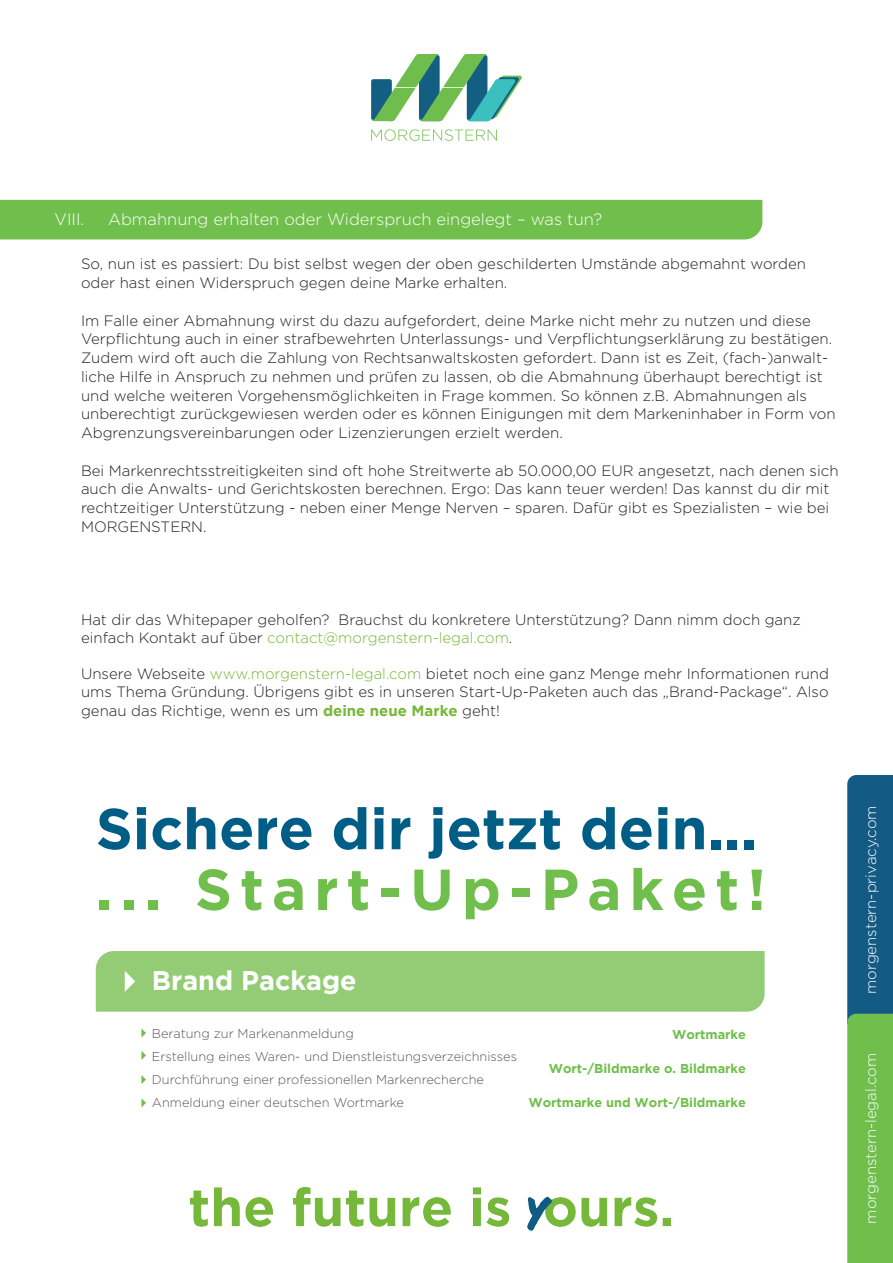
<style>
.page{position:relative;width:893px;height:1263px;background:#fff}
.page>*{position:absolute;margin:0;border:0;box-sizing:border-box;transform-origin:0 0}
.t1{font:700 57.75px "Gotham";color:#005d86}
.t2{font:700 57.75px "Gotham";letter-spacing:.14em;color:#70bf4c}
.t3{font:700 26.85px "Gotham";color:#fff}
.t4{font:300 16.5px "Gotham";color:#fff}
.Absatzformat_2_-_Lau{font:300 15px/18.8px "Gotham";color:#231f20}
.Absatzformat_2_-_Lau-2{font:300 15px "Gotham";color:#76b839}
.t5{font:300 15px "Gotham";color:#fff}
.t6{font:300 12.75px "Gotham";color:#575756}
.t7{font:700 12.75px "Gotham";color:#70bf4c}
.s1{color:#231f20}
.s2{color:#76b839}
.s3{font-weight:700;color:#76b839}
</style>
<div class="page">
<svg style="left:847px;top:775px;width:46px;height:488px;background:#438e68"></svg>
<svg style="left:371px;top:54px;width:151px;height:67px"></svg>
<svg style="left:371px;top:129px;width:126px;height:12px"></svg>
<div style="left:0;top:200px;width:762px;height:39px;background:#70bf4c"></div>
<div style="left:96px;top:951px;width:669px;height:61px;background:#93cc75"></div>
<svg style="left:141px;top:1028px;width:5px;height:9px"></svg>
<svg style="left:141px;top:1051px;width:5px;height:9px"></svg>
<svg style="left:141px;top:1075px;width:5px;height:9px"></svg>
<svg style="left:141px;top:1098px;width:5px;height:9px"></svg>
<img style="left:190px;top:1187px;width:481px;height:44px">
<p class="t4" style="left:55px;top:209px;width:31px">VIII.</p>
<p class="t4" style="left:108px;top:209px;width:496px">Abmahnung erhalten oder Widerspruch eingelegt – was tun?</p>
<p class="Absatzformat_2_-_Lau" style="left:81px;top:254px;width:727px">So, nun ist es passiert: Du bist selbst wegen der oben geschilderten Umstände abgemahnt worden oder hast einen Widerspruch gegen deine Marke erhalten.</p>
<p class="Absatzformat_2_-_Lau" style="left:81px;top:310px;width:756px">Im Falle einer Abmahnung wirst du dazu aufgefordert, deine Marke nicht mehr zu nutzen und diese Verpflichtung auch in einer strafbewehrten Unterlassungs- und Verpflichtungserklärung zu bestätigen.<br>Zudem wird oft auch die Zahlung von Rechtsanwaltskosten gefordert. Dann ist es Zeit, (fach-)anwalt&shy;liche Hilfe in Anspruch zu nehmen und prüfen zu lassen, ob die Abmahnung überhaupt berechtigt ist und welche weiteren Vorgehensmöglichkeiten in Frage kommen. So können z.B. Abmahnungen als unberechtigt zurückgewiesen werden oder es können Einigungen mit dem Markeninhaber in Form von Abgrenzungsvereinbarungen oder Lizenzierungen erzielt werden.</p>
<p class="Absatzformat_2_-_Lau" style="left:81px;top:460px;width:759px">Bei Markenrechtsstreitigkeiten sind oft hohe Streitwerte ab 50.000,00 EUR angesetzt, nach denen sich auch die Anwalts- und Gerichtskosten berechnen. Ergo: Das kann teuer werden! Das kannst du dir mit rechtzeitiger Unterstützung - neben einer Menge Nerven – sparen. Dafür gibt es Spezialisten – wie bei MORGENSTERN.</p>
<p class="Absatzformat_2_-_Lau" style="left:81px;top:610px;width:721px">Hat dir das Whitepaper geholfen? Brauchst du konkretere Unterstützung? Dann nimm doch ganz</p>
<p class="Absatzformat_2_-_Lau-2" style="left:81px;top:628px;width:433px"><span class="s1">einfach Kontakt auf über</span> contact@morgenstern-legal.com<span class="s1">.</span></p>
<p class="Absatzformat_2_-_Lau" style="left:81px;top:664px;width:749px;line-height:18.3px;text-align:justify">Unsere Webseite <span class="s2">www.morgenstern-legal.com</span> bietet noch eine ganz Menge mehr Informationen rund ums Thema Gründung. Übrigens gibt es in unseren Start-Up-Paketen auch das „Brand-Package“. Also genau das Richtige, wenn es um <span class="s3">deine neue Marke</span> geht!</p>
<p class="t1" style="left:96px;top:795px;width:663px">Sichere dir jetzt dein...</p>
<p class="t2" style="left:96px;top:856px;width:672px">... Start-Up-Paket!</p>
<p class="t3" style="left:152px;top:965px;width:206px">Brand Package</p>
<p class="t6" style="left:152px;top:1025px;width:203px">Beratung zur Markenanmeldung</p>
<p class="t6" style="left:152px;top:1048px;width:367px">Erstellung eines Waren- und Dienstleistungsverzeichnisses</p>
<p class="t6" style="left:152px;top:1071px;width:333px">Durchführung einer professionellen Markenrecherche</p>
<p class="t6" style="left:152px;top:1094px;width:254px">Anmeldung einer deutschen Wortmarke</p>
<p class="t7" style="left:672px;top:1027px;width:75px">Wortmarke</p>
<p class="t7" style="left:549px;top:1061px;width:199px">Wort-/Bildmarke o. Bildmarke</p>
<p class="t7" style="left:528px;top:1095px;width:219px">Wortmarke und Wort-/Bildmarke</p>
<p class="t5" style="left:861px;top:994px;width:190px;rotate:-90deg">morgenstern-privacy.com</p>
<p class="t5" style="left:861px;top:1223px;width:172px;rotate:-90deg">morgenstern-legal.com</p>
</div>
